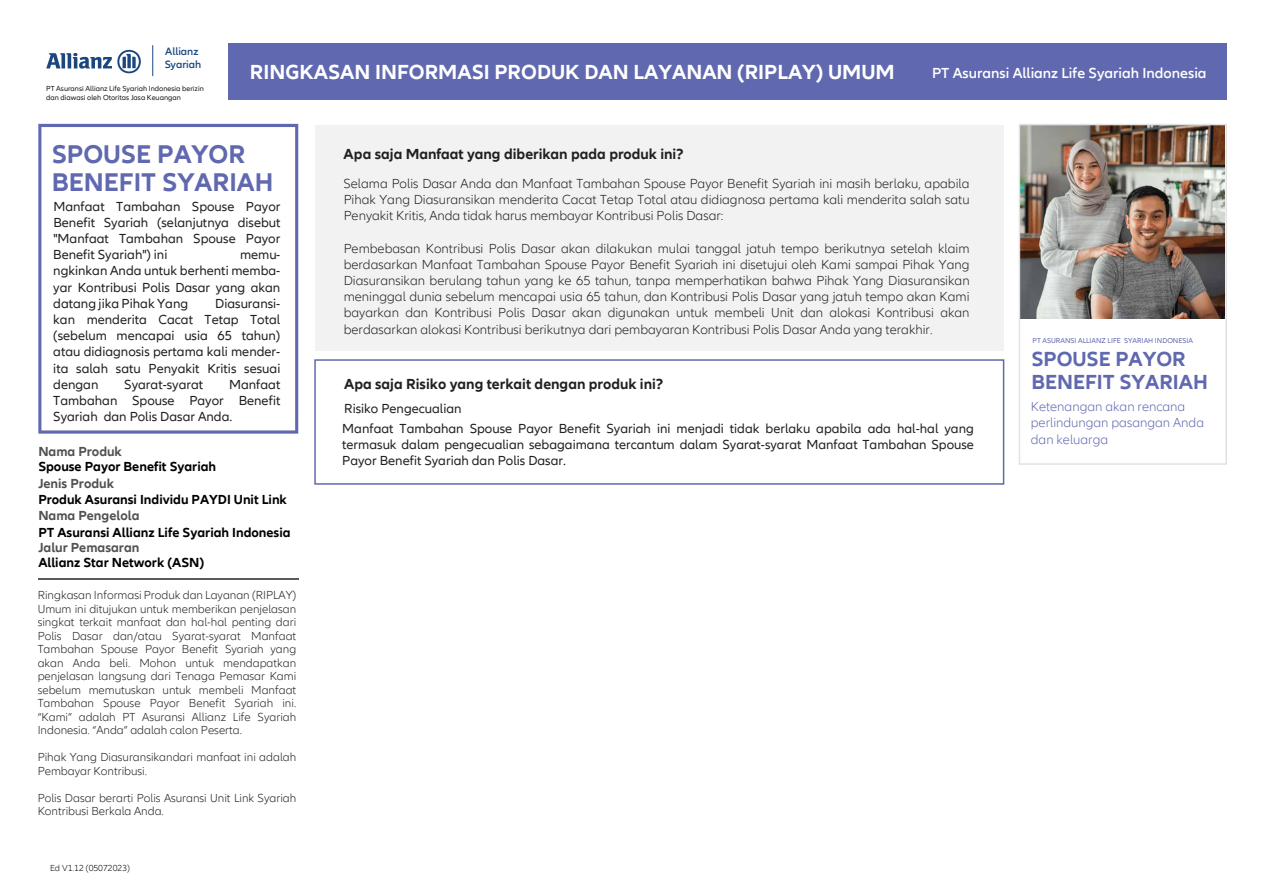
<style>
.page{position:relative;width:1263px;height:893px;background:#fff}
.page>*{position:absolute;margin:0;border:0;box-sizing:border-box;transform-origin:0 0}
.t1{font:700 26.4px/27.8px "Allianz Neo";color:#6068af}
.t2{font:700 21px "Allianz Neo";color:#fff}
.t3{font:700 21px/22.5px "Allianz Neo";color:#6068af}
.t4{font:700 15px "Allianz Neo";color:#221f20}
.t5{font:600 15px "Allianz Neo";color:#fff}
.t6{font:300 13.5px/16.2px "Allianz Neo";color:#221f20;text-align:justify}
.t7{font:13.5px/16.2px "Allianz Neo";color:#221f20;text-align:justify}
.t8{font:700 13.5px "Allianz Neo";color:#010101}
.t9{font:300 13.5px/16.2px "Allianz Neo";color:#6068af}
.t10{font:700 13.5px "Allianz Neo";color:#515351}
.t11{font:700 13.5px "Allianz Neo";color:#000}
.t12{font:300 12px/13.5px "Allianz Neo";color:#221f20}
.t13{font:600 10.95px "Allianz Neo";color:#1b477e}
.t14{font:300 9px "Allianz Neo";color:#000}
.t15{font:7.5px/9px "Allianz Neo";color:#18171c}
.t16{font:7.35px "Allianz Neo";color:#6068af}
</style>
<div class="page">
<img style="left:1022px;top:127px;width:202px;height:191px">
<div style="left:1019px;top:124px;width:208px;height:341px;border:2px solid #e2e2e2"></div>
<div style="left:315px;top:125px;width:688px;height:226px;background:#f2f2f3"></div>
<svg style="left:38px;top:124px;width:260px;height:310px"></svg>
<hr style="left:38px;top:578px;width:260px;height:2px;background:#595b5b">
<div style="left:314px;top:359px;width:690px;height:126px;border:2px solid #6068af"></div>
<div style="left:228px;top:43px;width:998px;height:56px;background:#6068af"></div>
<svg style="left:46px;top:50px;width:95px;height:23px"></svg>
<hr style="left:152px;top:45px;width:1px;height:31px;background:#1b477e">
<p class="t13" style="left:165px;top:45px;width:35px">Allianz</p>
<p class="t15" style="left:46px;top:85px;width:159px">PT Asuransi Allianz Life Syariah Indonesia berizin dan diawasi oleh Otoritas Jasa Keuangan</p>
<p class="t13" style="left:165px;top:58px;width:38px">Syariah</p>
<h2 class="t2" style="left:250px;top:60px;width:646px">RINGKASAN INFORMASI PRODUK DAN LAYANAN (RIPLAY) UMUM</h2>
<p class="t5" style="left:932px;top:64px;width:276px">PT Asuransi Allianz Life Syariah Indonesia</p>
<h1 class="t1" style="left:52px;top:141px;width:223px">SPOUSE PAYOR<br>BENEFIT SYARIAH</h1>
<p class="t7" style="left:53px;top:198px;width:229px">Manfaat Tambahan Spouse Payor Benefit Syariah (selanjutnya disebut "Manfaat Tambahan Spouse Payor Benefit Syariah") ini</p>
<p class="t7" style="left:53px;top:247px;width:229px;text-indent:187px">memu&shy;ngkinkan Anda untuk berhenti memba&shy;yar Kontribusi Polis Dasar yang akan datang jika Pihak Yang</p>
<p class="t7" style="left:53px;top:296px;width:229px;text-indent:162px">Diasuransi&shy;kan menderita Cacat Tetap Total (sebelum mencapai usia 65 tahun) atau didiagnosis pertama kali mender&shy;ita salah satu Penyakit Kritis sesuai dengan</p>
<p class="t7" style="left:53px;top:377px;width:229px;text-indent:176px">Manfaat Tambahan Spouse Payor Benefit Syariah dan Polis Dasar Anda.</p>
<p class="t7" style="left:124px;top:377px;width:81px">Syarat-syarat</p>
<p class="t10" style="left:38px;top:444px;width:85px">Nama Produk</p>
<p class="t10" style="left:38px;top:476px;width:77px">Jenis Produk</p>
<p class="t8" style="left:38px;top:491px;width:250px">Produk Asuransi Individu PAYDI Unit Link</p>
<p class="t10" style="left:38px;top:508px;width:103px">Nama Pengelola</p>
<p class="t8" style="left:38px;top:525px;width:254px">PT Asuransi Allianz Life Syariah Indonesia</p>
<p class="t10" style="left:38px;top:540px;width:103px">Jalur Pemasaran</p>
<p class="t8" style="left:38px;top:555px;width:167px">Allianz Star Network (ASN)</p>
<p class="t11" style="left:38px;top:459px;width:179px">Spouse Payor Benefit Syariah</p>
<p class="t12" style="left:38px;top:589px;width:260px;text-align:justify">Ringkasan Informasi Produk dan Layanan (RIPLAY)<br>Umum ini ditujukan untuk memberikan penjelasan singkat terkait manfaat dan hal-hal penting dari Polis Dasar dan/atau Syarat-syarat Manfaat Tambahan Spouse Payor Benefit Syariah yang akan Anda beli. Mohon untuk mendapatkan penjelasan langsung dari Tenaga Pemasar Kami sebelum memutuskan untuk membeli Manfaat Tambahan Spouse Payor Benefit Syariah ini. “Kami” adalah PT Asuransi Allianz Life Syariah Indonesia. “Anda” adalah calon Peserta.</p>
<p class="t12" style="left:38px;top:751px;width:260px">Pihak Yang Diasuransikandari manfaat ini adalah<br>Pembayar Kontribusi.</p>
<p class="t12" style="left:38px;top:791px;width:260px">Polis Dasar berarti Polis Asuransi Unit Link Syariah<br>Kontribusi Berkala Anda.</p>
<p class="t14" style="left:50px;top:863px;width:81px">Ed V1.12 (05072023)</p>
<p class="t14" style="left:47px;top:863px;width:77px">Ed V1.8 (15072022)</p>
<p class="t4" style="left:344px;top:146px;width:341px">Apa saja Manfaat yang diberikan pada produk ini?</p>
<p class="t6" style="left:344px;top:176px;width:627px">Selama Polis Dasar Anda dan Manfaat Tambahan Spouse Payor Benefit Syariah ini masih berlaku, apabila Pihak Yang Diasuransikan menderita Cacat Tetap Total atau didiagnosa pertama kali menderita salah satu Penyakit Kritis, Anda tidak harus membayar Kontribusi Polis Dasar:</p>
<p class="t6" style="left:344px;top:240px;width:627px">Pembebasan Kontribusi Polis Dasar akan dilakukan mulai tanggal jatuh tempo berikutnya setelah klaim berdasarkan Manfaat Tambahan Spouse Payor Benefit Syariah ini disetujui oleh Kami sampai Pihak Yang Diasuransikan berulang tahun yang ke 65 tahun, tanpa memperhatikan bahwa Pihak Yang Diasuransikan meninggal dunia sebelum mencapai usia 65 tahun, dan Kontribusi Polis Dasar yang jatuh tempo akan Kami bayarkan dan Kontribusi Polis Dasar akan digunakan untuk membeli Unit dan alokasi Kontribusi akan berdasarkan alokasi Kontribusi berikutnya dari pembayaran Kontribusi Polis Dasar Anda yang terakhir.</p>
<p class="t4" style="left:344px;top:375px;width:320px">Apa saja Risiko yang terkait dengan produk ini?</p>
<p class="t7" style="left:344px;top:401px;width:119px">Risiko Pengecualian</p>
<p class="t7" style="left:342px;top:420px;width:633px">Manfaat Tambahan Spouse Payor Benefit Syariah ini menjadi tidak berlaku apabila ada hal-hal yang termasuk dalam pengecualian sebagaimana tercantum dalam Syarat-syarat Manfaat Tambahan Spouse Payor Benefit Syariah dan Polis Dasar.</p>
<p class="t16" style="left:1032px;top:337px;width:162px">PT ASURANSI ALLIANZ LIFE SYARIAH INDONESIA</p>
<h2 class="t3" style="left:1031px;top:348px;width:178px">SPOUSE PAYOR<br>BENEFIT SYARIAH</h2>
<p class="t9" style="left:1031px;top:399px;width:175px">Ketenangan akan rencana perlindungan pasangan Anda dan keluarga</p>
</div>
